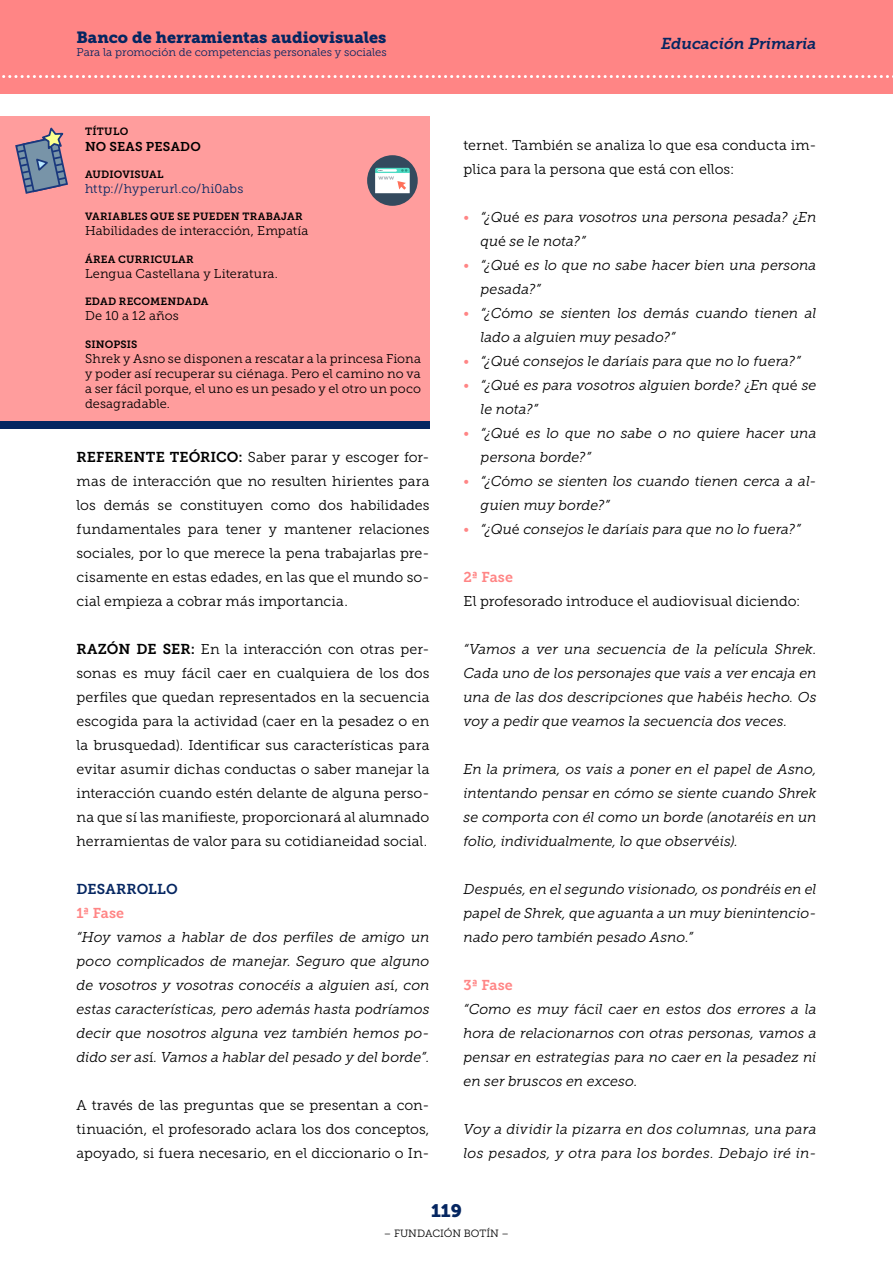
<style>
.page{position:relative;width:893px;height:1263px;background:#fff}
.page>*{position:absolute;margin:0;border:0;box-sizing:border-box;transform-origin:0 0}
.t1{font:18px "Museo Slab 900";color:#052661}
.t2{font:16.2px "Museo Slab 900";color:#052661}
.t3{font:italic 15.75px "Museo Slab 700";color:#052661}
.t4{font:italic 14.25px/24px "Museo Slab 300";color:#000}
.t5{font:14.25px/24px "Museo Slab 300";color:#000;text-align:justify}
.t6{font:italic 14.25px/24px "Museo Slab 300";letter-spacing:.02em;color:#000}
.t7{font:14.25px "Museo Slab 700";letter-spacing:.005em;color:#ff8585}
.t8{font:14.25px "Museo Slab 700";letter-spacing:.01em;color:#052661}
.t9{font:12.75px/15px "Museo Slab 300";letter-spacing:.01em;color:#000;text-align:justify}
.t10{font:12.75px "Museo Slab 300";letter-spacing:.015em;color:#052661}
.t11{font:12.75px "Museo Slab 700";letter-spacing:.015em;color:#000}
.t12{font:11.25px "Museo Slab 300";color:#052661}
.t13{font:10.5px "Museo Slab 700";letter-spacing:.02em;color:#000}
.t14{font:10.5px "Museo Slab 300";color:#000}
.s1{font-family:"Museo Slab 700"}
.s2{font-style:normal}
.s3{font-style:normal;color:#ff8585}
</style>
<div class="page">
<div style="left:0;top:0;width:893px;height:94px;background:#ff8585"></div>
<svg style="left:2px;top:75px;width:891px;height:3px"></svg>
<div style="left:0;top:116px;width:429px;height:305px;background:#ff9d9d"></div>
<div style="left:0;top:421px;width:429px;height:7px;background:#052661"></div>
<div style="left:367px;top:155px;width:51px;height:51px;background:#334a5e;border-radius:50%"></div>
<svg style="left:375px;top:168px;width:35px;height:25px"></svg>
<svg style="left:15px;top:127px;width:53px;height:67px"></svg>
<p class="t2" style="left:77px;top:28px;width:311px">Banco de herramientas audiovisuales</p>
<p class="t12" style="left:77px;top:46px;width:312px">Para la promoción de competencias personales y sociales</p>
<p class="t13" style="left:85px;top:126px;width:45px">TÍTULO</p>
<p class="t11" style="left:85px;top:139px;width:117px">NO SEAS PESADO</p>
<p class="t13" style="left:85px;top:168px;width:80px">AUDIOVISUAL</p>
<p class="t10" style="left:85px;top:181px;width:160px">http://hyperurl.co/hi0abs</p>
<p class="t13" style="left:85px;top:210px;width:219px">VARIABLES QUE SE PUEDEN TRABAJAR</p>
<p class="t9" style="left:85px;top:223px;width:225px">Habilidades de interacción, Empatía</p>
<p class="t13" style="left:85px;top:254px;width:110px">ÁREA CURRICULAR</p>
<p class="t9" style="left:85px;top:266px;width:194px">Lengua Castellana y Literatura.</p>
<p class="t13" style="left:85px;top:295px;width:125px">EDAD RECOMENDADA</p>
<p class="t9" style="left:85px;top:309px;width:95px">De 10 a 12 años</p>
<p class="t13" style="left:85px;top:339px;width:54px">SINOPSIS</p>
<p class="t9" style="left:85px;top:351px;width:337px">Shrek y Asno se disponen a rescatar a la princesa Fiona y poder así recuperar su ciénaga. Pero el camino no va a ser fácil porque, el uno es un pesado y el otro un poco desagradable.</p>
<p class="t5" style="left:77px;top:445px;width:354px"><span class="s1">REFERENTE TEÓRICO:</span> Saber parar y escoger for&shy;mas de interacción que no resulten hirientes para los demás se constituyen como dos habilidades fundamentales para tener y mantener relaciones sociales, por lo que merece la pena trabajarlas pre&shy;cisamente en estas edades, en las que el mundo so&shy;cial empieza a cobrar más importancia.</p>
<p class="t5" style="left:77px;top:637px;width:354px"><span class="s1">RAZÓN DE SER:</span> En la interacción con otras per&shy;sonas es muy fácil caer en cualquiera de los dos perfiles que quedan representados en la secuencia escogida para la actividad (caer en la pesadez o en la brusquedad). Identificar sus características para evitar asumir dichas conductas o saber manejar la interacción cuando estén delante de alguna perso&shy;na que sí las manifieste, proporcionará al alumnado herramientas de valor para su cotidianeidad social.</p>
<p class="t8" style="left:77px;top:881px;width:103px">DESARROLLO</p>
<p class="t7" style="left:77px;top:905px;width:49px">1ª Fase</p>
<p class="t4" style="left:77px;top:925px;width:354px;text-align:justify">“Hoy vamos a hablar de dos perfiles de amigo un poco complicados de manejar. Seguro que alguno de vosotros y vosotras conocéis a alguien as<span class="s2">í,</span> con estas características, pero adem<span class="s2">á</span>s hasta podríamos decir que nosotros alguna vez también hemos po&shy;dido ser as<span class="s2">í</span>. Vamos a hablar del pesado y del borde”.</p>
<p class="t5" style="left:77px;top:1093px;width:354px">A través de las preguntas que se presentan a con&shy;tinuación, el profesorado aclara los dos conceptos, apoyado, si fuera necesario, en el diccionario o In-</p>
<p class="t3" style="left:661px;top:34px;width:157px">Educación Primaria</p>
<p class="t5" style="left:463px;top:133px;width:354px">ternet. También se analiza lo que esa conducta im&shy;plica para la persona que está con ellos:</p>
<p class="t4" style="left:480px;top:205px;width:337px;text-indent:-17px"><span class="s3">•</span> “¿Qu<span class="s2">é</span> es para vosotros una persona pesada? <span class="s2">¿</span>En qu<span class="s2">é</span> se le nota?”</p>
<p class="t4" style="left:481px;top:253px;width:337px;text-indent:-17px"><span class="s3">•</span> “¿Qu<span class="s2">é</span> es lo que no sabe hacer bien una persona pesada?”</p>
<p class="t4" style="left:481px;top:301px;width:337px;text-indent:-17px"><span class="s3">•</span> “¿C<span class="s2">ó</span>mo se sienten los dem<span class="s2">á</span>s cuando tienen al lado a alguien muy pesado?”</p>
<p class="t4" style="left:463px;top:349px;width:339px"><span class="s3">•</span> “¿Qu<span class="s2">é</span> consejos le dar<span class="s2">í</span>ais para que no lo fuera?”</p>
<p class="t4" style="left:481px;top:373px;width:337px;text-indent:-17px"><span class="s3">•</span> “¿Qu<span class="s2">é</span> es para vosotros alguien borde? <span class="s2">¿</span>En qu<span class="s2">é</span> se le nota?”</p>
<p class="t4" style="left:481px;top:421px;width:337px;text-indent:-17px"><span class="s3">•</span> “¿Qu<span class="s2">é</span> es lo que no sabe o no quiere hacer una persona borde?”</p>
<p class="t4" style="left:481px;top:469px;width:337px;text-indent:-17px"><span class="s3">•</span> “¿C<span class="s2">ó</span>mo se sienten los cuando tienen cerca a al&shy;guien muy borde?”</p>
<p class="t4" style="left:464px;top:517px;width:339px"><span class="s3">•</span> “¿Qu<span class="s2">é</span> consejos le dar<span class="s2">í</span>ais para que no lo fuera?”</p>
<p class="t7" style="left:464px;top:569px;width:51px">2ª Fase</p>
<p class="t5" style="left:464px;top:589px;width:338px">El profesorado introduce el audiovisual diciendo:</p>
<p class="t4" style="left:464px;top:637px;width:354px;text-align:justify">“Vamos a ver una secuencia de la pel<span class="s2">í</span>cula Shrek.<br>Cada uno de los personajes que vais a ver encaja en una de las dos descripciones que hab<span class="s2">éi</span>s hecho. Os voy a pedir que veamos la secuencia dos veces.</p>
<p class="t4" style="left:464px;top:757px;width:354px;text-align:justify">En la primera, os vais a poner en el papel de Asno, intentando pensar en cómo se siente cuando Shrek se comporta con él como un borde (anotar<span class="s2">é</span>is en un folio, individualmente, lo que observ<span class="s2">é</span>is).</p>
<p class="t4" style="left:464px;top:877px;width:354px;text-align:justify">Despu<span class="s2">é</span>s, en el segundo visionado, os pondr<span class="s2">é</span>is en el papel de Shrek, que aguanta a un muy bienintencio&shy;nado pero también pesado Asno.”</p>
<p class="t7" style="left:464px;top:977px;width:51px">3ª Fase</p>
<p class="t4" style="left:464px;top:997px;width:354px;text-align:justify">“Como es muy f<span class="s2">ác</span>il caer en estos dos errores a la hora de relacionarnos con otras personas, vamos a pensar en estrategias para no caer en la pesadez ni en ser bruscos en exceso.</p>
<p class="t6" style="left:464px;top:1117px;width:354px">Voy a dividir la pizarra en dos columnas, una para los pesados, y otra para los bordes. Debajo iré in-</p>
<p class="t1" style="left:431px;top:1201px;width:32px">119</p>
<p class="t14" style="left:384px;top:1227px;width:127px">– FUNDACIÓN BOTÍN –</p>
</div>
